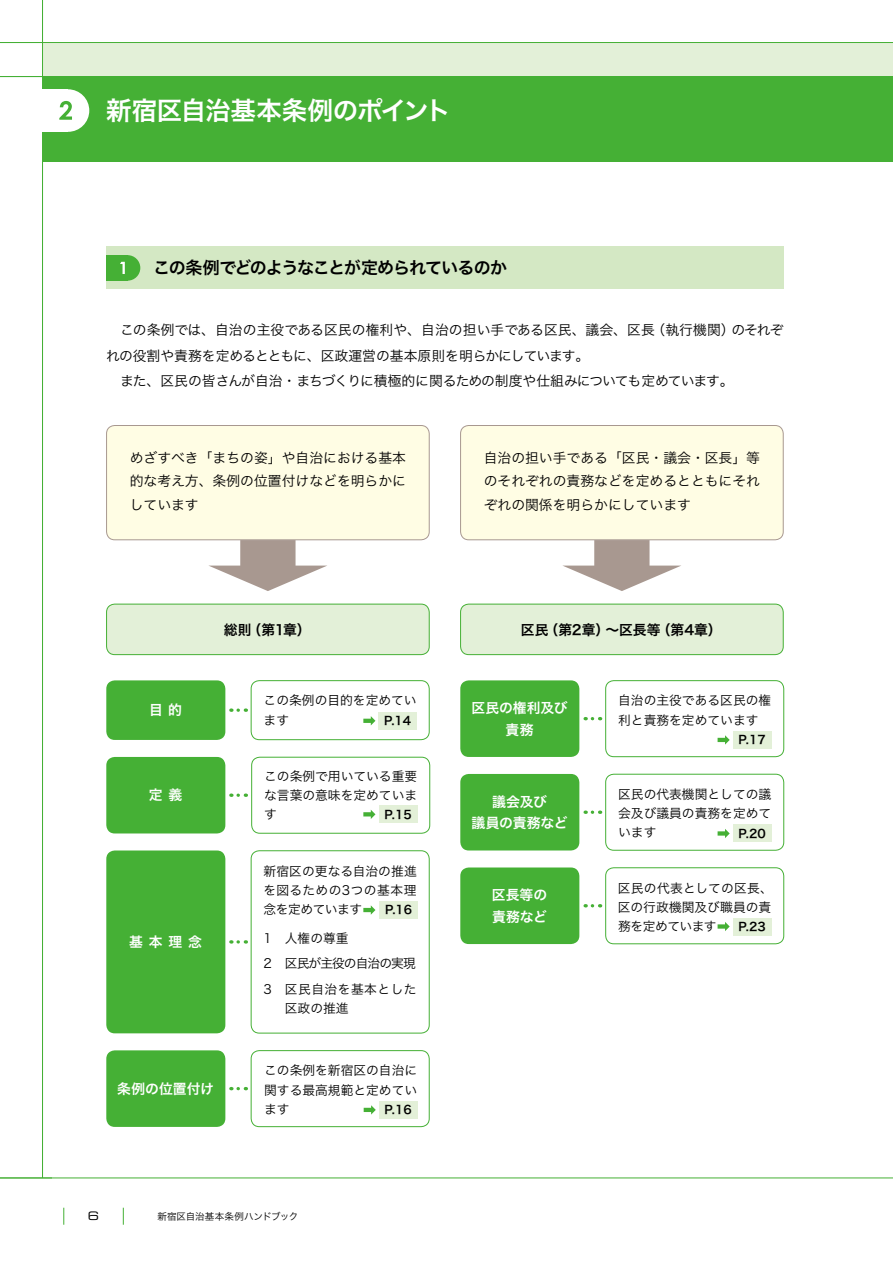
<style>
.page{position:relative;width:893px;height:1263px;background:#fff}
.page>*{position:absolute;margin:0;border:0;box-sizing:border-box;transform-origin:0 0}
.t1{font:25.5px "Hira Kaku Pro N W6";letter-spacing:-.025em;color:#fff}
.t2{font:16.95px "Hira Kaku Pro N W6";letter-spacing:-.055em;color:#000}
.t3{font:13.8px/23.4px "Hira Kaku Pro N W3";color:#000;text-align:justify}
.t4{font:13.8px "Hira Kaku Pro N W3";letter-spacing:-.04em;color:#000}
.t5{font:13.8px/21.3px "Hira Kaku Pro N W6";letter-spacing:.005em;color:#fff;text-align:center}
.t6{font:13.8px "Hira Kaku Pro N W6";letter-spacing:.005em;color:#000}
.t7{font:12.75px/19.2px "Hira Kaku Pro N W3";color:#000;text-align:justify}
.t8{font:12.75px "Hira Kaku Pro N W3";letter-spacing:-.075em;color:#000}
.t9{font:12.75px "Hira Kaku Pro N W3";letter-spacing:.035em;color:#000}
.t10{font:11.7px "Hira Kaku Pro N W6";color:#000}
.t11{font:11.7px "Eurostile LT Std Ex 2";color:#000}
.t12{font:9.6px "Hira Kaku Pro N W3";letter-spacing:-.005em;color:#000}
</style>
<div class="page">
<div style="left:43px;top:43px;width:850px;height:34px;background:#e3f0d8"></div>
<hr style="left:0;top:1178px;width:893px;height:1px;background:#45b035">
<hr style="left:42px;top:0;width:1px;height:1178px;background:#45b035">
<hr style="left:0;top:76px;width:893px;height:1px;background:#45b035">
<hr style="left:0;top:42px;width:893px;height:1px;background:#45b035">
<svg style="left:64px;top:1208px;width:1px;height:17px"></svg>
<svg style="left:123px;top:1208px;width:1px;height:17px"></svg>
<div style="left:251px;top:757px;width:179px;height:76px;border:1px solid #45b035;border-radius:8px"></div>
<div style="left:605px;top:680px;width:179px;height:77px;border:1px solid #45b035;border-radius:8px"></div>
<div style="left:605px;top:774px;width:179px;height:76px;border:1px solid #45b035;border-radius:8px"></div>
<div style="left:605px;top:867px;width:179px;height:77px;border:1px solid #45b035;border-radius:8px"></div>
<div style="left:461px;top:425px;width:322px;height:115px;background:#fffde4;border-radius:8px"></div>
<div style="left:460px;top:425px;width:323px;height:115px;border:1px solid #a89890;border-radius:8px"></div>
<svg style="left:562px;top:540px;width:119px;height:51px"></svg>
<div style="left:107px;top:425px;width:322px;height:115px;background:#fffde4;border-radius:8px"></div>
<div style="left:106px;top:425px;width:323px;height:115px;border:1px solid #a89890;border-radius:8px"></div>
<div style="left:251px;top:680px;width:178px;height:60px;border:1px solid #45b035;border-radius:8px"></div>
<div style="left:43px;top:77px;width:850px;height:85px;background:#45b035"></div>
<div style="left:47px;top:89px;width:42px;height:43px;background:#fff;border-radius:50%"></div>
<div style="left:38px;top:89px;width:30px;height:43px;background:#fff"></div>
<svg style="left:59px;top:101px;width:13px;height:19px"></svg>
<div style="left:106px;top:247px;width:677px;height:42px;background:#d4e8c4"></div>
<div style="left:115px;top:255px;width:25px;height:26px;background:#45b035;border-radius:50%"></div>
<div style="left:106px;top:255px;width:22px;height:26px;background:#45b035"></div>
<svg style="left:120px;top:262px;width:5px;height:12px"></svg>
<div style="left:107px;top:604px;width:322px;height:51px;background:#e3f0d8;border-radius:8px"></div>
<div style="left:106px;top:604px;width:323px;height:51px;border:1px solid #45b035;border-radius:8px"></div>
<div style="left:461px;top:604px;width:322px;height:51px;background:#e3f0d8;border-radius:8px"></div>
<div style="left:460px;top:604px;width:323px;height:51px;border:1px solid #45b035;border-radius:8px"></div>
<div style="left:106px;top:680px;width:119px;height:60px;background:#45b035;border-radius:9px"></div>
<div style="left:106px;top:757px;width:119px;height:76px;background:#45b035;border-radius:9px"></div>
<div style="left:460px;top:680px;width:119px;height:77px;background:#45b035;border-radius:9px"></div>
<div style="left:460px;top:774px;width:119px;height:76px;background:#45b035;border-radius:9px"></div>
<div style="left:460px;top:867px;width:119px;height:77px;background:#45b035;border-radius:9px"></div>
<div style="left:106px;top:850px;width:119px;height:183px;background:#45b035;border-radius:9px"></div>
<svg style="left:208px;top:540px;width:119px;height:51px"></svg>
<svg style="left:238px;top:708px;width:8px;height:4px"></svg>
<svg style="left:238px;top:793px;width:8px;height:4px"></svg>
<svg style="left:592px;top:717px;width:9px;height:3px"></svg>
<svg style="left:592px;top:810px;width:9px;height:4px"></svg>
<svg style="left:592px;top:904px;width:9px;height:3px"></svg>
<svg style="left:238px;top:940px;width:8px;height:4px"></svg>
<div style="left:251px;top:850px;width:178px;height:183px;border:1px solid #45b035;border-radius:8px"></div>
<div style="left:251px;top:1050px;width:178px;height:77px;border:1px solid #45b035;border-radius:8px"></div>
<div style="left:106px;top:1050px;width:119px;height:77px;background:#45b035;border-radius:9px"></div>
<svg style="left:238px;top:1087px;width:8px;height:3px"></svg>
<div style="left:378px;top:712px;width:39px;height:17px;background:#e3f0d8"></div>
<div style="left:379px;top:806px;width:38px;height:17px;background:#e3f0d8"></div>
<div style="left:379px;top:901px;width:39px;height:17px;background:#e3f0d8"></div>
<div style="left:733px;top:731px;width:38px;height:17px;background:#e3f0d8"></div>
<div style="left:733px;top:825px;width:38px;height:17px;background:#e3f0d8"></div>
<div style="left:733px;top:918px;width:38px;height:17px;background:#e3f0d8"></div>
<div style="left:379px;top:1101px;width:38px;height:17px;background:#e3f0d8"></div>
<svg style="left:363px;top:716px;width:12px;height:9px"></svg>
<svg style="left:363px;top:810px;width:12px;height:9px"></svg>
<svg style="left:363px;top:905px;width:12px;height:10px"></svg>
<svg style="left:364px;top:1105px;width:12px;height:9px"></svg>
<svg style="left:718px;top:735px;width:12px;height:10px"></svg>
<svg style="left:718px;top:829px;width:12px;height:9px"></svg>
<svg style="left:718px;top:922px;width:12px;height:9px"></svg>
<h1 class="t1" style="left:106px;top:88px;width:346px">新宿区自治基本条例のポイント</h1>
<h2 class="t2" style="left:153px;top:253px;width:356px">この条例でどのようなことが定められているのか</h2>
<p class="t3" style="left:106px;top:316px;width:550px;line-height:25.5px;text-indent:14px">この条例では、自治の主役である区民の権利や、自治の担い手である区民、議会、区長れの役割や責務を定めるとともに、区政運営の基本原則を明らかにしています。</p>
<p class="t4" style="left:120px;top:369px;width:615px">また、区民の皆さんが自治・まちづくりに積極的に関るための制度や仕組みについても定めています。</p>
<p class="t3" style="left:651px;top:317px;width:85px">（執行機関）</p>
<p class="t3" style="left:731px;top:317px;width:54px">のそれぞ</p>
<p class="t3" style="left:130px;top:445px;width:278px">めざすべき「まちの姿」や自治における基本的な考え方、条例の位置付けなどを明らかにしています</p>
<p class="t3" style="left:484px;top:445px;width:278px">自治の担い手である「区民・議会・区長」等のそれぞれの責務などを定めるとともにそれぞれの関係を明らかにしています</p>
<p class="t6" style="left:248px;top:617px;width:65px">（第1章）</p>
<p class="t6" style="left:224px;top:617px;width:29px">総則</p>
<p class="t5" style="left:149px;top:699px;width:34px">目的</p>
<p class="t5" style="left:149px;top:784px;width:35px">定義</p>
<p class="t5" style="left:129px;top:931px;width:74px">基本理念</p>
<p class="t5" style="left:117px;top:1077px;width:98px">条例の位置付け</p>
<p class="t7" style="left:264px;top:690px;width:155px">この条例の目的を定めています</p>
<p class="t10" style="left:384px;top:710px;width:29px">P.14</p>
<p class="t7" style="left:264px;top:766px;width:155px">この条例で用いている重要な言葉の意味を定めています</p>
<p class="t10" style="left:385px;top:804px;width:29px">P.15</p>
<p class="t7" style="left:263px;top:860px;width:155px">新宿区の更なる自治の推進を図るための3つの基本理念を定めています</p>
<p class="t7" style="left:285px;top:927px;width:65px">人権の尊重</p>
<p class="t10" style="left:385px;top:899px;width:29px">P.16</p>
<p class="t7" style="left:264px;top:927px;width:10px">1</p>
<p class="t7" style="left:264px;top:953px;width:10px">2</p>
<p class="t7" style="left:264px;top:978px;width:10px">3</p>
<p class="t8" style="left:285px;top:952px;width:132px">区民が主役の自治の実現</p>
<p class="t9" style="left:285px;top:977px;width:133px">区民自治を基本とした</p>
<p class="t7" style="left:285px;top:997px;width:65px">区政の推進</p>
<p class="t7" style="left:264px;top:1060px;width:155px">この条例を新宿区の自治に関する最高規範と定めています</p>
<p class="t10" style="left:385px;top:1099px;width:29px">P.16</p>
<p class="t11" style="left:88px;top:1208px;width:13px">6</p>
<p class="t12" style="left:157px;top:1208px;width:143px">新宿区自治基本条例ハンドブック</p>
<p class="t6" style="left:545px;top:617px;width:118px">（第2章）～区長等</p>
<p class="t6" style="left:657px;top:617px;width:67px">（第4章(</p>
<p class="t6" style="left:521px;top:617px;width:29px">区民</p>
<p class="t5" style="left:471px;top:697px;width:98px">区民の権利及び責務</p>
<p class="t5" style="left:471px;top:790px;width:98px">議会及び<br>議員の責務など</p>
<p class="t5" style="left:492px;top:884px;width:57px;text-align:left">区長等の責務など</p>
<p class="t7" style="left:618px;top:690px;width:155px">自治の主役である区民の権利と責務を定めています</p>
<p class="t10" style="left:739px;top:729px;width:29px">P.17</p>
<p class="t7" style="left:618px;top:784px;width:155px">区民の代表機関としての議会及び議員の責務を定めています</p>
<p class="t10" style="left:739px;top:823px;width:29px">P.20</p>
<p class="t7" style="left:618px;top:877px;width:157px;text-align:left">区民の代表としての区長、区の行政機関及び職員の責務を定めています</p>
<p class="t10" style="left:739px;top:916px;width:29px">P.23</p>
</div>
